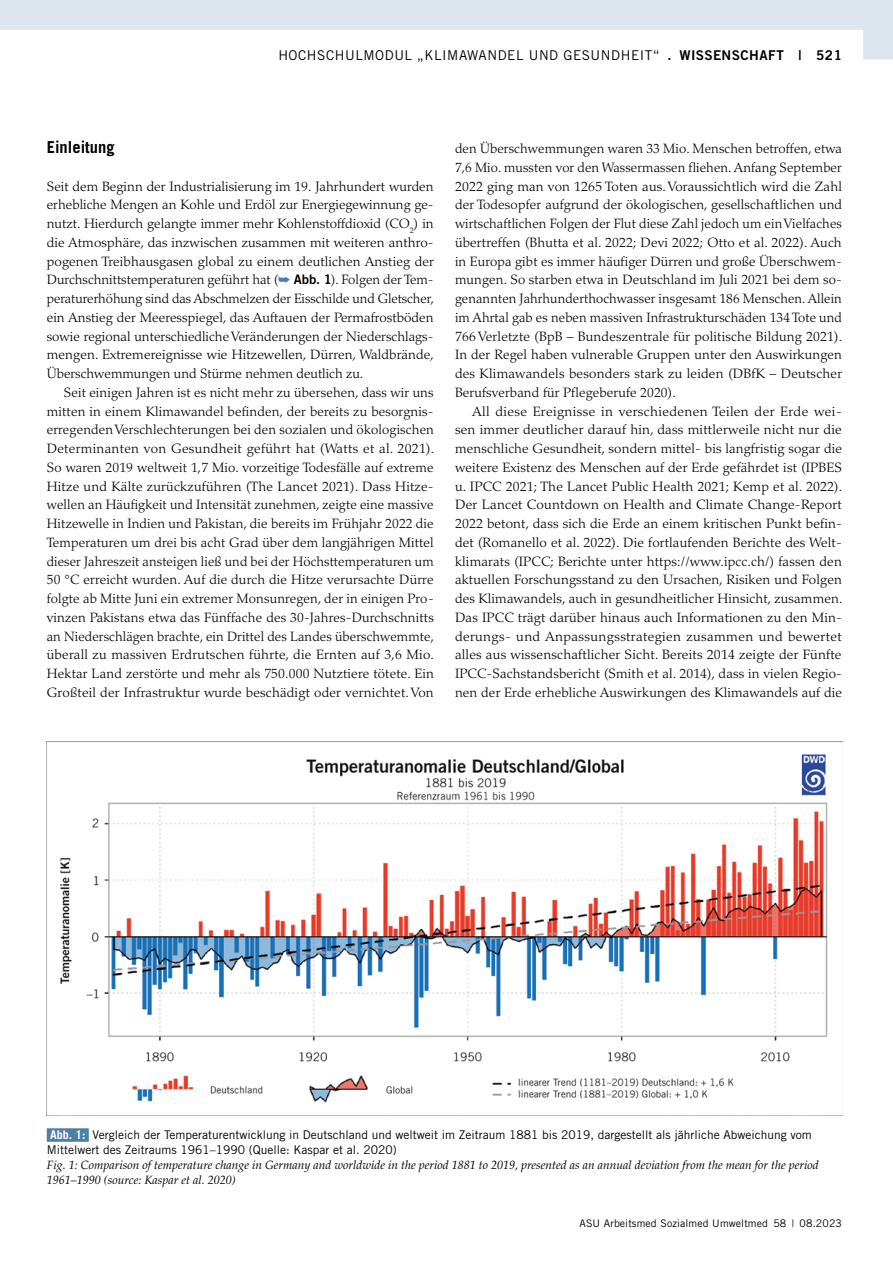
<style>
.page{position:relative;width:893px;height:1263px;background:#fff}
.page>*{position:absolute;margin:0;border:0;box-sizing:border-box;transform-origin:0 0}
.t1{font:700 16.5px "Trade Gothic LT Std";color:#000}
.t2{font:300 13.5px/18.8px "Palatino LT Std";letter-spacing:.01em;color:#000;text-align:justify}
.t3{font:13.5px "Trade Gothic LT Std";letter-spacing:.04em;color:#000}
.t4{font:13.5px "Trade Gothic LT Std Bd 2";letter-spacing:.035em;color:#000}
.t5{font:12px/15px "Trade Gothic LT Std";color:#000}
.t6{font:italic 12px/15px "Palatino LT Std";color:#000}
.t7{font:10.5px "Trade Gothic LT Std";letter-spacing:.01em;color:#000}
.s1{font-family:"Trade Gothic LT Std"}
.s2{color:#4e80a3}
.s3{font-family:"Trade Gothic LT Std Bd 2";font-weight:400;font-size:13.2px}
.s4{font-weight:700;color:#fff}
</style>
<div class="page">
<div style="left:47px;top:1128px;width:42px;height:14px;background:#4e80a3"></div>
<img style="left:47px;top:741px;width:796px;height:362px">
<svg style="left:0;top:0;width:893px;height:60px;fill:#e4ebf1"></svg>
<p class="t3" style="left:278px;top:47px;width:67px">Hochschulmodul</p>
<p class="t3" style="left:417px;top:47px;width:27px">„Klimawa</p>
<p class="t3" style="left:487px;top:47px;width:20px">ndel</p>
<p class="t3" style="left:529px;top:47px;width:54px">und Gesu</p>
<p class="t3" style="left:601px;top:47px;width:20px">ndheit</p>
<p class="t4" style="left:653px;top:46px;width:191px"><span class="s1">“</span> . WISSENSCHAFT | -521</p>
<p class="t1" style="left:47px;top:137px;width:69px">Einleitung</p>
<p class="t2" style="left:47px;top:177px;width:389px">Seit dem Beginn der Industrialisierung im 19. Jahrhundert wurden erhebliche Mengen an Kohle und Erdöl zur Energiegewinnung ge&shy;nutzt. Hierdurch gelangte immer mehr Kohlenstoffdioxid (CO<sub>2</sub>) in die Atmosphäre, das inzwischen zusammen mit weiteren anthro&shy;pogenen Treibhausgasen global zu einem deutlichen Anstieg der Durchschnittstemperaturen geführt hat (<span class="s2">➥</span> <span class="s3">Abb. 1</span>). Folgen der Tem&shy;peraturerhöhung sind das Abschmelzen der Eisschilde und Gletscher, ein Anstieg der Meeresspiegel, das Auftauen der Permafrostböden sowie regional unterschiedliche Veränderungen der Niederschlags&shy;mengen. Extremereignisse wie Hitzewellen, Dürren, Waldbrände, Überschwemmungen und Stürme nehmen deutlich zu.</p>
<p class="t2" style="left:47px;top:383px;width:389px;text-indent:17px">Seit einigen Jahren ist es nicht mehr zu übersehen, dass wir uns mitten in einem Klimawandel befinden, der bereits zu besorgnis&shy;erregenden Verschlechterungen bei den sozialen und ökologischen Determinanten von Gesundheit geführt hat (Watts et al. 2021).<br>So waren 2019 weltweit 1,7 Mio. vorzeitige Todesfälle auf extreme Hitze und Kälte zurückzuführen (The Lancet 2021). Dass Hitze&shy;wellen an Häufigkeit und Intensität zunehmen, zeigte eine massive Hitzewelle in Indien und Pakistan, die bereits im Frühjahr 2022 die Temperaturen um drei bis acht Grad über dem langjährigen Mittel dieser Jahreszeit ansteigen ließ und bei der Höchsttemperaturen um 50 °C erreicht wurden. Auf die durch die Hitze verursachte Dürre folgte ab Mitte Juni ein extremer Monsunregen, der in einigen Pro&shy;vinzen Pakistans etwa das Fünffache des 30-Jahres-Durchschnitts an Niederschlägen brachte, ein Drittel des Landes überschwemmte, überall zu massiven Erdrutschen führte, die Ernten auf 3,6 Mio.<br>Hektar Land zerstörte und mehr als 750.000 Nutztiere tötete. Ein Großteil der Infrastruktur wurde beschädigt oder vernichtet. Von</p>
<p class="t2" style="left:455px;top:139px;width:389px">den Überschwemmungen waren 33 Mio. Menschen betroffen, etwa 7,6 Mio. mussten vor den Wassermassen fliehen. Anfang September 2022 ging man von 1265 Toten aus. Voraussichtlich wird die Zahl der Todesopfer aufgrund der ökologischen, gesellschaftlichen und wirtschaftlichen Folgen der Flut diese Zahl jedoch um ein Vielfaches übertreffen (Bhutta et al. 2022; Devi 2022; Otto et al. 2022). Auch in Europa gibt es immer häufiger Dürren und große Überschwem&shy;mungen. So starben etwa in Deutschland im Juli 2021 bei dem so&shy;genannten Jahrhunderthochwasser insgesamt 186 Menschen. Allein im Ahrtal gab es neben massiven Infrastrukturschäden 134 Tote und 766 Verletzte (BpB – Bundeszentrale für politische Bildung 2021).<br>In der Regel haben vulnerable Gruppen unter den Auswirkungen des Klimawandels besonders stark zu leiden (DBfK – Deutscher Berufsverband für Pflegeberufe 2020).</p>
<p class="t2" style="left:455px;top:402px;width:389px;text-indent:17px">All diese Ereignisse in verschiedenen Teilen der Erde wei&shy;sen immer deutlicher darauf hin, dass mittlerweile nicht nur die menschliche Gesundheit, sondern mittel- bis langfristig sogar die weitere Existenz des Menschen auf der Erde gefährdet ist (IPBES u. IPCC 2021; The Lancet Public Health 2021; Kemp et al. 2022).<br>Der Lancet Countdown on Health and Climate Change-Report 2022 betont, dass sich die Erde an einem kritischen Punkt befin&shy;det (Romanello et al. 2022). Die fortlaufenden Berichte des Welt&shy;klimarats (IPCC; Berichte unter https://www.ipcc.ch/) fassen den aktuellen Forschungsstand zu den Ursachen, Risiken und Folgen des Klimawandels, auch in gesundheitlicher Hinsicht, zusammen.<br>Das IPCC trägt darüber hinaus auch Informationen zu den Min&shy;derungs- und Anpassungsstrategien zusammen und bewertet alles aus wissenschaftlicher Sicht. Bereits 2014 zeigte der Fünfte IPCC-Sachstandsbericht (Smith et al. 2014), dass in vielen Regio&shy;nen der Erde erhebliche Auswirkungen des Klimawandels auf die</p>
<p class="t5" style="left:47px;top:1127px;width:767px"><span class="s4">Abb. 1:</span> Vergleich der Temperaturentwicklung in Deutschland und weltweit im Zeitraum 1881 bis 2019, dargestellt als jährliche Abweichung vom<br>Mittelwert des Zeitraums 1961–1990 (Quelle: Kaspar et al. 2020)</p>
<p class="t6" style="left:47px;top:1158px;width:773px">Fig. 1: Comparison of temperature change in Germany and worldwide in the period 1881 to 2019, presented as an annual deviation from the mean for the period<br>1961–1990 (source: Kaspar et al. 2020)</p>
<p class="t7" style="left:579px;top:1217px;width:264px">ASU Arbeitsmed Sozialmed Umweltmed 58 | 08.2023</p>
</div>
